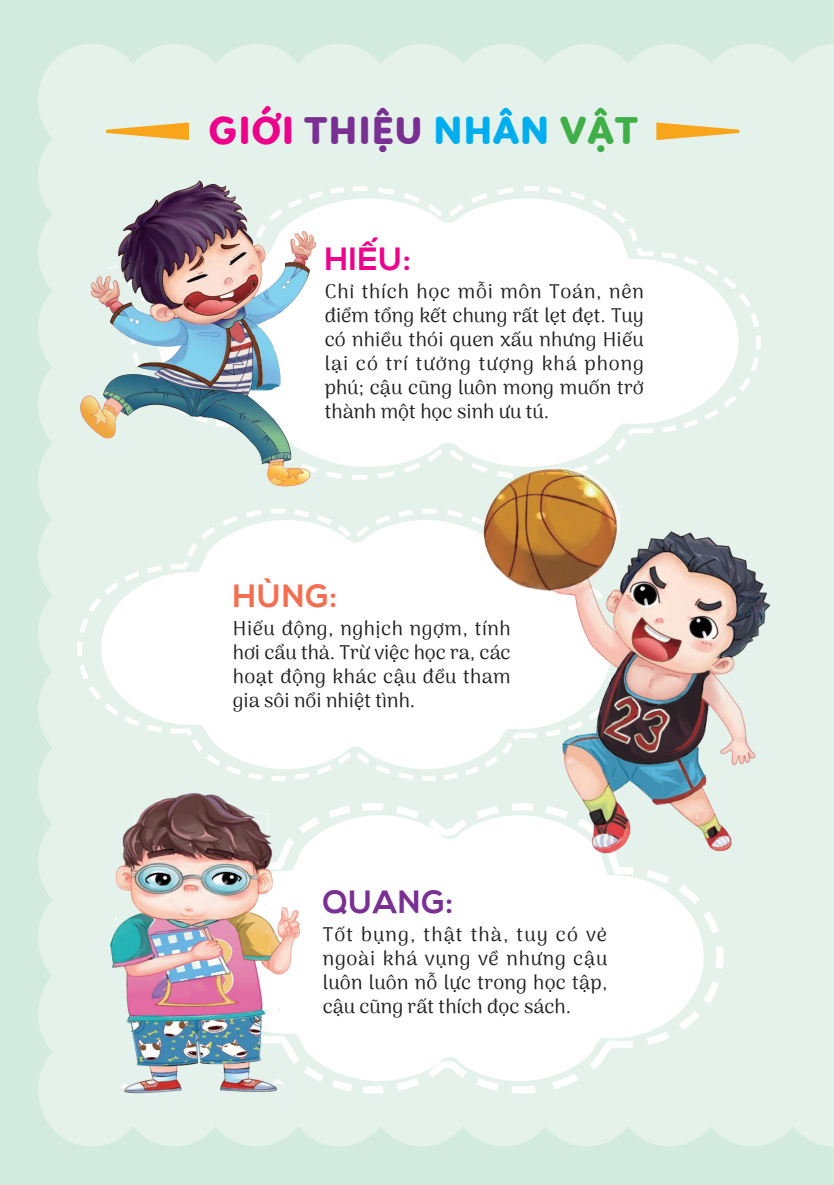
<style>
.page{position:relative;width:834px;height:1185px;background:#fff}
.page>*{position:absolute;margin:0;border:0;box-sizing:border-box;transform-origin:0 0}
.t1{font:800 40px "r 0 c 0 i Linotte";letter-spacing:.015em;color:#793092}
.t2{font:700 32px "SVN Nexa";letter-spacing:.025em;color:#793092}
.t3{font:700 32px "SVN Nexa";color:#ed028c}
.t4{font:700 32px "SVN Nexa";color:#f36f51}
.noi_dung_nho{font:20px/24px "Arima Madurai";color:#231f20;text-align:justify}
.s1{color:#ed028c}
.s2{color:#00aeef}
.s3{color:#40ae49}
</style>
<div class="page">
<div style="left:0;top:0;width:833px;height:1185px;background:#d3eadf"></div>
<div style="left:38px;top:44px;width:795px;height:1102px;background:#e4f2eb"></div>
<svg style="left:324px;top:184px;width:439px;height:298px;background:#e6f3ec"></svg>
<svg style="left:324px;top:198px;width:414px;height:269px;background:#fbfdfc"></svg>
<svg style="left:373px;top:919px;width:354px;height:178px;background:#e6f3ed"></svg>
<svg style="left:373px;top:919px;width:330px;height:162px;background:#fbfdfc"></svg>
<div style="left:75px;top:506px;width:298px;height:277px;background:#e4f2eb"></div>
<svg style="left:101px;top:520px;width:272px;height:249px;background:#f8fbfa"></svg>
<img style="left:69px;top:163px;width:255px;height:340px">
<img style="left:40px;top:786px;width:333px;height:313px">
<img style="left:373px;top:437px;width:460px;height:482px">
<svg style="left:656px;top:122px;width:83px;height:18px"></svg>
<svg style="left:106px;top:122px;width:83px;height:18px"></svg>
<p class="t1" style="left:208px;top:98px;width:431px"><span class="s1">GIỚI</span> THIỆU <span class="s2">NHÂN</span> <span class="s3">VẬT</span></p>
<p class="t3" style="left:324px;top:234px;width:87px">HIẾU:</p>
<p class="noi_dung_nho" style="left:324px;top:280px;width:321px">Chỉ thích học mỗi môn Toán, nên điểm tổng kết chung rất lẹt đẹt. Tuy có nhiều thói quen xấu nhưng Hiếu lại có trí tưởng tượng khá phong phú; cậu cũng luôn mong muốn trở thành một học sinh ưu tú.</p>
<p class="t4" style="left:233px;top:570px;width:106px">HÙNG:</p>
<p class="noi_dung_nho" style="left:233px;top:617px;width:279px">Hiếu động, nghịch ngợm, tính hơi cẩu thả. Trừ việc học ra, các hoạt động khác cậu đều tham gia sôi nổi nhiệt tình.</p>
<p class="t2" style="left:322px;top:876px;width:132px">QUANG:</p>
<p class="noi_dung_nho" style="left:322px;top:923px;width:286px">Tốt bụng, thật thà, tuy có vẻ ngoài khá vụng về nhưng cậu luôn luôn nỗ lực trong học tập, cậu cũng rất thích đọc sách.</p>
</div>
